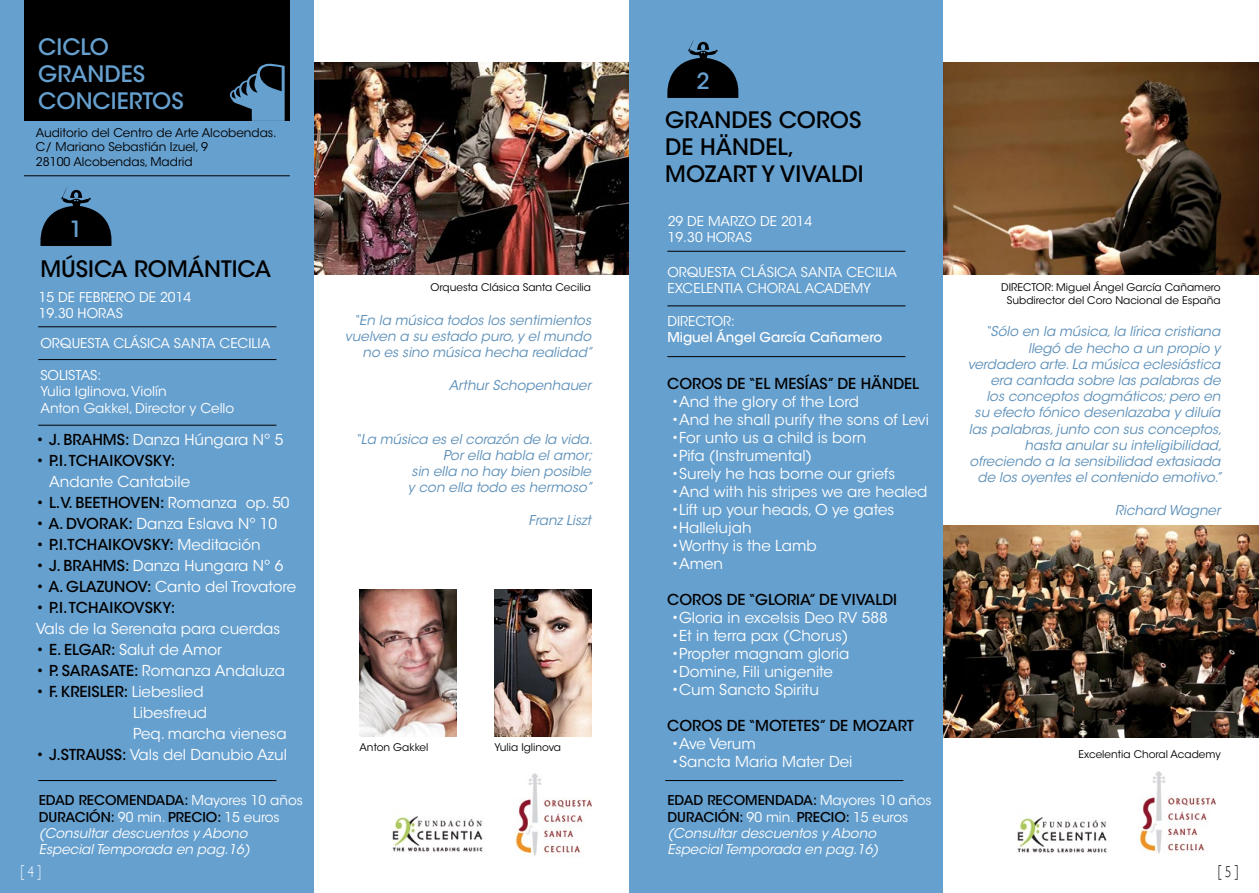
<style>
.page{position:relative;width:1259px;height:893px;background:#fff}
.page>*{position:absolute;margin:0;border:0;box-sizing:border-box;transform-origin:0 0}
.t1{font:500 22.5px/27px "ITC Avant Garde Std";color:#000}
.t2{font:500 22.5px/27px "ITC Avant Garde Std";color:#66a0cf}
.t3{font:500 22.2px "ITC Avant Garde Std";color:#66a0cf}
.t4{font:300 15.6px "Gill Sans";color:#fff;scale:.8 1}
.t5{font:300 15.6px "Gill Sans";color:#000;scale:.8 1}
.t6{font:15px/21px "ITC Avant Garde Std";color:#fff}
.t7{font:500 15px "ITC Avant Garde Std";color:#000}
.t8{font:italic 13.5px/16.2px "ITC Avant Garde Std";color:#5a8eb8;text-align:right}
.t9{font:italic 13.5px/16.2px "ITC Avant Garde Std";color:#fff}
.t10{font:13.5px/16.2px "ITC Avant Garde Std";color:#fff}
.t11{font:500 13.5px "ITC Avant Garde Std";color:#fff}
.t12{font:12px/14.4px "ITC Avant Garde Std";color:#000}
.t13{font:10.5px/12.6px "ITC Avant Garde Std";color:#000;text-align:center}
.s1{font-weight:500;color:#000}
.s2{font-weight:400;color:#fff}
.s3{font-weight:500;font-style:normal;color:#000}
.s4{font-style:normal}
</style>
<div class="page">
<img style="left:314px;top:62px;width:315px;height:213px">
<img style="left:515px;top:773px;width:76px;height:84px">
<img style="left:1139px;top:771px;width:76px;height:84px">
<div style="left:629px;top:0;width:314px;height:893px;background:#66a0cf"></div>
<svg style="left:667px;top:39px;width:72px;height:59px"></svg>
<div style="left:0;top:0;width:314px;height:893px;background:#66a0cf"></div>
<div style="left:24px;top:0;width:266px;height:121px;background:#000"></div>
<hr style="left:38px;top:326px;width:238px;height:1px;background:#000">
<hr style="left:38px;top:359px;width:238px;height:1px;background:#000">
<hr style="left:667px;top:305px;width:238px;height:1px;background:#000">
<hr style="left:38px;top:425px;width:238px;height:1px;background:#000">
<hr style="left:667px;top:356px;width:238px;height:1px;background:#000">
<hr style="left:38px;top:780px;width:238px;height:1px;background:#000">
<hr style="left:665px;top:780px;width:238px;height:1px;background:#000">
<svg style="left:40px;top:187px;width:72px;height:59px"></svg>
<hr style="left:667px;top:251px;width:238px;height:1px;background:#000">
<svg style="left:229px;top:64px;width:56px;height:57px"></svg>
<hr style="left:24px;top:175px;width:266px;height:1px;background:#000">
<img style="left:494px;top:590px;width:98px;height:146px">
<img style="left:359px;top:590px;width:98px;height:146px">
<img style="left:943px;top:62px;width:316px;height:213px">
<img style="left:943px;top:525px;width:316px;height:213px">
<img style="left:392px;top:816px;width:92px;height:36px">
<img style="left:1017px;top:817px;width:91px;height:36px">
<h1 class="t2" style="left:38px;top:33px;width:147px">CICLO<br>GRANDES<br>CONCIERTOS</h1>
<p class="t12" style="left:36px;top:125px;width:242px">Auditorio del Centro de Arte Alcobendas.<br>C/ Mariano Sebastián Izuel, 9<br>28100 Alcobendas, Madrid</p>
<h2 class="t3" style="left:69px;top:215px;width:15px">1</h2>
<h1 class="t1" style="left:40px;top:256px;width:232px">MÚSICA ROMÁNTICA</h1>
<p class="t10" style="left:39px;top:289px;width:154px">15 de FEBRERO de 2014<br>19.30 horas</p>
<p class="t10" style="left:40px;top:335px;width:48px">Orquesta</p>
<p class="t10" style="left:113px;top:335px;width:20px">Clásica</p>
<p class="t10" style="left:174px;top:335px;width:17px">Santa</p>
<p class="t10" style="left:219px;top:335px;width:19px">Cecilia</p>
<p class="t10" style="left:40px;top:367px;width:16px">Solistas</p>
<p class="t10" style="left:40px;top:367px;width:195px;text-indent:57px">:<br>Yulia Iglinova, Violín<br>Anton Gakkel, Director y Cello</p>
<p class="t6" style="left:36px;top:429px;width:249px"><span class="s1">• J. BRAHMS:</span> Danza Húngara Nº 5</p>
<p class="t7" style="left:36px;top:451px;width:141px">• P.I. TCHAIKOVSKY:</p>
<p class="t6" style="left:49px;top:471px;width:142px">Andante Cantabile</p>
<p class="t7" style="left:36px;top:493px;width:255px">• L.V. BEETHOVEN: <span class="s2">Romanza op. 50</span></p>
<p class="t6" style="left:36px;top:513px;width:243px"><span class="s1">• A. DVORAK:</span> Danza Eslava Nº 10</p>
<p class="t7" style="left:36px;top:535px;width:226px">• P.I.TCHAIKOVSKY: <span class="s2">Meditación</span></p>
<p class="t6" style="left:36px;top:555px;width:249px"><span class="s1">• J. BRAHMS:</span> Danza Hungara Nº 6</p>
<p class="t6" style="left:36px;top:576px;width:262px"><span class="s1">• A. GLAZUNOV:</span> Canto del Trovatore</p>
<p class="t7" style="left:36px;top:598px;width:141px">• P.I. TCHAIKOVSKY:</p>
<p class="t6" style="left:36px;top:618px;width:246px">Vals de la Serenata para cuerdas</p>
<p class="t6" style="left:36px;top:639px;width:187px"><span class="s1">• E. ELGAR:</span> Salut de Amor</p>
<p class="t6" style="left:36px;top:660px;width:250px"><span class="s1">• P. SARASATE:</span> Romanza Andaluza</p>
<p class="t6" style="left:133px;top:681px;width:155px;text-indent:-97px"><span class="s1">• F. KREISLER:</span> Liebeslied<br>Libesfreud<br>Peq. marcha vienesa</p>
<p class="t6" style="left:36px;top:744px;width:252px"><span class="s1">• J.STRAUSS:</span> Vals del Danubio Azul</p>
<h2 class="t3" style="left:696px;top:67px;width:15px">2</h2>
<h1 class="t1" style="left:665px;top:106px;width:200px">GRANDES COROS<br>DE HÄNDEL,<br>MOZART Y VIVALDI</h1>
<p class="t10" style="left:668px;top:213px;width:146px">29 DE MARZO de 2014<br>19.30 horas</p>
<p class="t10" style="left:667px;top:264px;width:48px">Orquesta</p>
<p class="t10" style="left:740px;top:264px;width:20px">Clásica</p>
<p class="t10" style="left:801px;top:264px;width:17px">Santa</p>
<p class="t10" style="left:667px;top:264px;width:205px;text-indent:179px">Cecilia<br>EXCELENTIA CHORAL ACADEMY</p>
<p class="t10" style="left:667px;top:313px;width:19px">Director</p>
<p class="t10" style="left:731px;top:313px;width:5px">:</p>
<p class="t11" style="left:667px;top:329px;width:216px">Miguel Ángel García Cañamero</p>
<p class="t13" style="left:430px;top:281px;width:162px">Orquesta Clásica Santa Cecilia</p>
<p class="t13" style="left:1001px;top:281px;width:221px">DIRECTOR: Miguel Ángel García Cañamero<br>Subdirector del Coro Nacional de España</p>
<p class="t8" style="left:345px;top:312px;width:249px">“En la música todos los sentimientos vuelven a su estado puro, y el mundo no es sino música hecha realidad”</p>
<p class="t8" style="left:449px;top:377px;width:144px">Arthur Schopenhauer</p>
<p class="t8" style="left:967px;top:324px;width:256px">“Sólo en la música, la lírica cristiana llegó de hecho a un propio y verdadero arte. La música eclesiástica era cantada sobre las palabras de<br>los conceptos dogmáticos; pero en<br>su efecto fónico desenlazaba y diluía las palabras, junto con sus conceptos, hasta anular su inteligibilidad, ofreciendo a la sensibilidad extasiada de los oyentes el contenido emotivo.”</p>
<p class="t8" style="left:1115px;top:502px;width:107px">Richard Wagner</p>
<p class="t7" style="left:667px;top:374px;width:253px">COROS DE “EL MESÍAS” DE HÄNDEL</p>
<p class="t6" style="left:671px;top:391px;width:189px">•And the glory of the Lord</p>
<p class="t6" style="left:671px;top:409px;width:259px">•And he shall purify the sons of Levi</p>
<p class="t6" style="left:671px;top:427px;width:196px">•For unto us a child is born</p>
<p class="t6" style="left:671px;top:445px;width:142px">•Pifa (Instrumental)</p>
<p class="t6" style="left:671px;top:463px;width:225px">•Surely he has borne our griefs</p>
<p class="t6" style="left:671px;top:481px;width:257px">•And with his stripes we are healed</p>
<p class="t6" style="left:671px;top:499px;width:224px">•Lift up your heads, O ye gates</p>
<p class="t6" style="left:671px;top:517px;width:82px">•Hallelujah</p>
<p class="t6" style="left:671px;top:535px;width:147px">•Worthy is the Lamb</p>
<p class="t6" style="left:671px;top:553px;width:53px">•Amen</p>
<p class="t7" style="left:667px;top:590px;width:231px">COROS DE “GLORIA” DE VIVALDI</p>
<p class="t6" style="left:671px;top:607px;width:218px">•Gloria in excelsis Deo RV 588</p>
<p class="t6" style="left:671px;top:625px;width:178px">•Et in terra pax (Chorus)</p>
<p class="t6" style="left:671px;top:643px;width:179px">•Propter magnam gloria</p>
<p class="t6" style="left:671px;top:661px;width:163px">•Domine, Fili unigenite</p>
<p class="t6" style="left:671px;top:679px;width:149px">•Cum Sancto Spiritu</p>
<p class="t7" style="left:667px;top:716px;width:248px">COROS DE “MOTETES” DE MOZART</p>
<p class="t6" style="left:671px;top:733px;width:86px">•Ave Verum</p>
<p class="t6" style="left:671px;top:751px;width:182px">•Sancta Maria Mater Dei</p>
<p class="t8" style="left:355px;top:431px;width:239px">“La música es el corazón de la vida.<br>Por ella habla el amor;<br>sin ella no hay bien posible<br>y con ella todo es hermoso”</p>
<p class="t8" style="left:528px;top:512px;width:64px">Franz Liszt</p>
<p class="t13" style="left:359px;top:741px;width:70px">Anton Gakkel</p>
<p class="t13" style="left:494px;top:741px;width:68px">Yulia Iglinova</p>
<p class="t13" style="left:1078px;top:748px;width:144px">Excelentia Choral Academy</p>
<p class="t9" style="left:39px;top:793px;width:266px"><span class="s3">EDAD RECOMENDADA:</span> <span class="s4">Mayores 10 años<br></span><span class="s3">DURACIÓN:</span> <span class="s4">90 min.</span> <span class="s3">PRECIO:</span> <span class="s4">15 euros </span>(Consultar descuentos y Abono<br>Especial Temporada en pag.16)</p>
<p class="t9" style="left:667px;top:793px;width:266px"><span class="s3">EDAD RECOMENDADA:</span> <span class="s4">Mayores 10 años<br></span><span class="s3">DURACIÓN:</span> <span class="s4">90 min.</span> <span class="s3">PRECIO:</span> <span class="s4">15 euros </span>(Consultar descuentos y Abono<br>Especial Temporada en pag.16)</p>
<p class="t4" style="left:20px;top:862px;width:27px">[ 4 ]</p>
<p class="t5" style="left:1217px;top:862px;width:27px">[ 5 ]</p>
</div>
